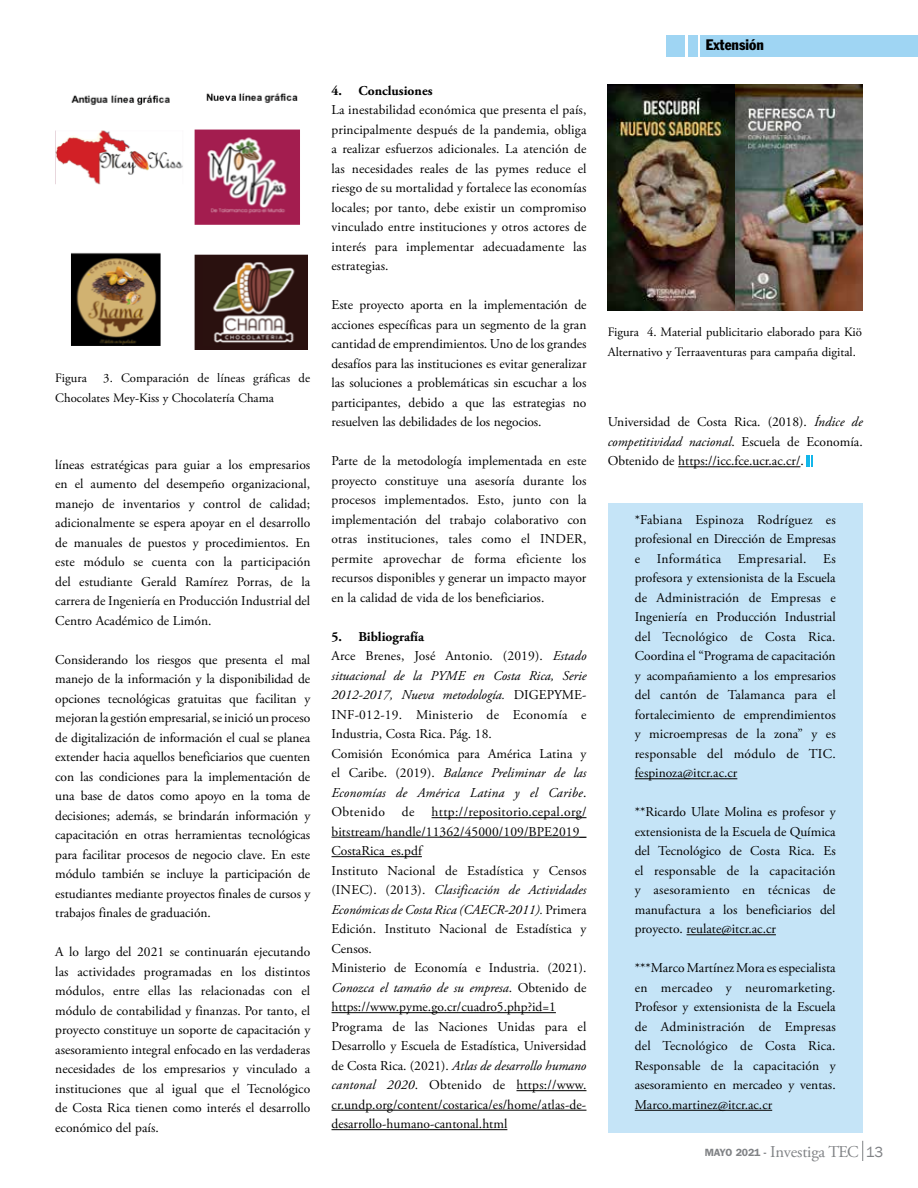
<style>
.page{position:relative;width:918px;height:1188px;background:#fff}
.page>*{position:absolute;margin:0;border:0;box-sizing:border-box;transform-origin:0 0}
.t1{font:16.5px "Adobe Garamond Pro";letter-spacing:-.01em;color:#808285}
.t2{font:condensed 15px "Franklin Gothic";color:#000}
.t3{font:13.5px/19.5px "Adobe Garamond Pro";color:#000;text-align:justify}
.t4{font:700 13.5px "Adobe Garamond Pro";color:#000}
.t5{font:12.75px/19.5px "Adobe Garamond Pro";color:#000}
.s1{font-weight:700}
.s2{font-style:italic}
.s3{font-family:"Franklin Gothic";font-weight:600;font-size:10.5px}
.s4{font-family:"Franklin Gothic";font-size:15px}
</style>
<div class="page">
<svg style="left:862px;top:1141px;width:1px;height:20px"></svg>
<div style="left:608px;top:503px;width:255px;height:630px;background:#c5e4f7"></div>
<svg style="left:807px;top:455px;width:5px;height:12px"></svg>
<div style="left:701px;top:36px;width:217px;height:21px;background:#9fd5f3"></div>
<div style="left:688px;top:36px;width:10px;height:21px;background:#9fd5f3"></div>
<div style="left:666px;top:36px;width:19px;height:21px;background:#9fd5f3"></div>
<hr style="left:432px;top:817px;width:154px;height:1px;background:#000">
<hr style="left:332px;top:837px;width:254px;height:1px;background:#000">
<hr style="left:332px;top:856px;width:90px;height:1px;background:#000">
<hr style="left:332px;top:1012px;width:224px;height:1px;background:#000">
<hr style="left:517px;top:1090px;width:69px;height:1px;background:#000">
<hr style="left:332px;top:1110px;width:254px;height:1px;background:#000">
<hr style="left:332px;top:1129px;width:175px;height:1px;background:#000">
<hr style="left:678px;top:466px;width:122px;height:1px;background:#000">
<hr style="left:635px;top:778px;width:102px;height:1px;background:#000">
<hr style="left:687px;top:934px;width:89px;height:1px;background:#000">
<hr style="left:635px;top:1110px;width:137px;height:1px;background:#000">
<img style="left:55px;top:93px;width:253px;height:257px">
<img style="left:608px;top:85px;width:255px;height:225px">
<p class="t5" style="left:55px;top:369px;width:256px;text-indent:48px">3. Comparación de líneas gráficas de<br>Chocolates Mey-Kiss y Chocolatería Chama</p>
<p class="t5" style="left:55px;top:369px;width:33px">Figura</p>
<p class="t3" style="left:55px;top:455px;width:257px">líneas estratégicas para guiar a los empresarios en el aumento del desempeño organizacional, manejo de inventarios y control de calidad; adicionalmente se espera apoyar en el desarrollo de manuales de puestos y procedimientos. En este módulo se cuenta con la participación del estudiante Gerald Ramírez Porras, de la carrera de Ingeniería en Producción Industrial del Centro Académico de Limón.</p>
<p class="t3" style="left:55px;top:650px;width:257px">Considerando los riesgos que presenta el mal manejo de la información y la disponibilidad de opciones tecnológicas gratuitas que facilitan y mejoran la gestión empresarial, se inició un proceso de digitalización de información el cual se planea extender hacia aquellos beneficiarios que cuenten con las condiciones para la implementación de una base de datos como apoyo en la toma de decisiones; además, se brindarán información y capacitación en otras herramientas tecnológicas para facilitar procesos de negocio clave. En este módulo también se incluye la participación de estudiantes mediante proyectos finales de cursos y trabajos finales de graduación.</p>
<p class="t3" style="left:55px;top:943px;width:256px">A lo largo del 2021 se continuarán ejecutando las actividades programadas en los distintos módulos, entre ellas las relacionadas con el módulo de contabilidad y finanzas. Por tanto, el proyecto constituye un soporte de capacitación y asesoramiento integral enfocado en las verdaderas necesidades de los empresarios y vinculado a instituciones que al igual que el Tecnológico de Costa Rica tienen como interés el desarrollo económico del país.</p>
<p class="t4" style="left:332px;top:83px;width:102px">4. Conclusiones</p>
<p class="t3" style="left:332px;top:101px;width:257px">La inestabilidad económica que presenta el país, principalmente después de la pandemia, obliga a realizar esfuerzos adicionales. La atención de las necesidades reales de las pymes reduce el riesgo de su mortalidad y fortalece las economías locales; por tanto, debe existir un compromiso vinculado entre instituciones y otros actores de interés para implementar adecuadamente las estrategias.</p>
<p class="t3" style="left:332px;top:296px;width:257px">Este proyecto aporta en la implementación de acciones específicas para un segmento de la gran cantidad de emprendimientos. Uno de los grandes desafíos para las instituciones es evitar generalizar las soluciones a problemáticas sin escuchar a los participantes, debido a que las estrategias no resuelven las debilidades de los negocios.</p>
<p class="t3" style="left:332px;top:452px;width:257px">Parte de la metodología implementada en este proyecto constituye una asesoría durante los procesos implementados. Esto, junto con la implementación del trabajo colaborativo con otras instituciones, tales como el INDER, permite aprovechar de forma eficiente los recursos disponibles y generar un impacto mayor en la calidad de vida de los beneficiarios.</p>
<p class="t3" style="left:332px;top:627px;width:257px;text-align:left"><span class="s1">5. Bibliografía<br></span>Arce Brenes, José Antonio. (2019). <span class="s2">Estado situacional de la PYME en Costa Rica, Serie 2012-2017, Nueva metodología.</span> DIGEPYME-INF-012-19. Ministerio de Economía e Industria, Costa Rica. Pág. 18.<br>Comisión Económica para América Latina y el Caribe. (2019). <span class="s2">Balance Preliminar de las Economías de América Latina y el Caribe</span>.<br>Obtenido</p>
<p class="t3" style="left:332px;top:803px;width:257px;text-align:left;text-indent:100px">http://repositorio.cepal.org/ bitstream/handle/11362/45000/109/BPE2019_ CostaRica_es.pdf<br>Instituto Nacional de Estadística y Censos (INEC). (2013). <span class="s2">Clasificación de Actividades Económicas de Costa Rica (CAECR-2011).</span> Primera Edición. Instituto Nacional de Estadística y Censos.<br>Ministerio de Economía e Industria. (2021).<br><span class="s2">Conozca el tamaño de su empresa</span>. Obtenido de https://www.pyme.go.cr/cuadro5.php?id=1<br>Programa de las Naciones Unidas para el Desarrollo y Escuela de Estadística, Universidad de Costa Rica. (2021). <span class="s2">Atlas de desarrollo humano cantonal 2020</span>. Obtenido de https://www. cr.undp.org/content/costarica/es/home/atlas-de&shy;desarrollo-humano-cantonal.html</p>
<p class="t3" style="left:402px;top:803px;width:14px">de</p>
<p class="t2" style="left:706px;top:36px;width:60px">Extensión</p>
<p class="t5" style="left:608px;top:323px;width:256px">Figura 4. Material publicitario elaborado para Kiö<br>Alternativo y Terraaventuras para campaña digital.</p>
<p class="t3" style="left:608px;top:413px;width:256px">Universidad de Costa Rica. (2018). <span class="s2">Índice de competitividad nacional</span>. Escuela de Economía.<br>Obtenido de https://icc.fce.ucr.ac.cr/.</p>
<p class="t3" style="left:635px;top:510px;width:203px">*Fabiana Espinoza Rodríguez es profesional en Dirección de Empresas e Informática Empresarial. Es profesora y extensionista de la Escuela de Administración de Empresas e Ingeniería en Producción Industrial del Tecnológico de Costa Rica.<br>Coordina el “Programa de capacitación y acompañamiento a los empresarios del cantón de Talamanca para el fortalecimiento de emprendimientos y microempresas de la zona” y es responsable del módulo de TIC. fespinoza@itcr.ac.cr</p>
<p class="t3" style="left:635px;top:803px;width:202px">**Ricardo Ulate Molina es profesor y extensionista de la Escuela de Química del Tecnológico de Costa Rica. Es el responsable de la capacitación y asesoramiento en técnicas de manufactura a los beneficiarios del proyecto. reulate@itcr.ac.cr</p>
<p class="t3" style="left:635px;top:959px;width:203px">***Marco Martínez Mora es especialista en mercadeo y neuromarketing.<br>Profesor y extensionista de la Escuela de Administración de Empresas del Tecnológico de Costa Rica.<br>Responsable de la capacitación y asesoramiento en mercadeo y ventas.<br>Marco.martinez@itcr.ac.cr</p>
<p class="t1" style="left:705px;top:1142px;width:180px"><span class="s3">MAYO 2021 -</span> Investiga TEC <span class="s4">13</span></p>
</div>
